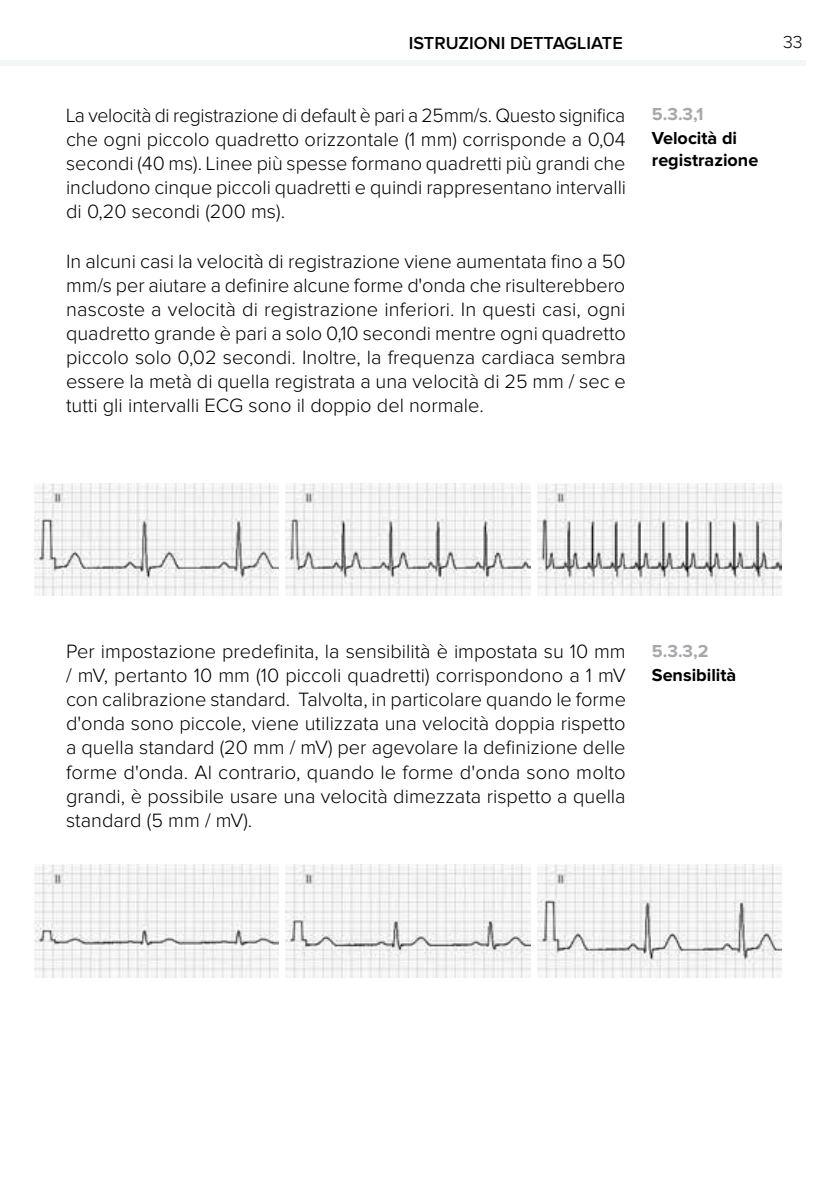
<style>
.page{position:relative;width:840px;height:1191px;background:#fff}
.page>*{position:absolute;margin:0;border:0;box-sizing:border-box;transform-origin:0 0}
.t1{font:300 20px/24px "Proxima Nova";color:#000;text-align:justify}
.t2{font:700 18px/21.6px "Proxima Nova";color:#000}
.t3{font:600 18px "Proxima Nova";color:#000}
.t4{font:700 18px "Proxima Nova";color:#a6a8ab}
.t5{font:300 18px "Proxima Nova";color:#000}
</style>
<div class="page">
<hr style="left:0;top:60px;width:805px;height:4px;background:#f2f6f4">
<hr style="left:0;top:62px;width:805px;height:4px;background:#f2f6f4">
<img style="left:537px;top:483px;width:244px;height:112px">
<img style="left:286px;top:483px;width:244px;height:112px">
<img style="left:34px;top:483px;width:244px;height:112px">
<img style="left:34px;top:865px;width:244px;height:112px">
<img style="left:286px;top:865px;width:244px;height:112px">
<img style="left:537px;top:865px;width:244px;height:112px">
<p class="t3" style="left:408px;top:35px;width:215px">ISTRUZIONI DETTAGLIATE</p>
<p class="t1" style="left:66px;top:104px;width:561px">La velocità di registrazione di default è pari a 25mm/s. Questo significa che ogni piccolo quadretto orizzontale (1 mm) corrisponde a 0,04 secondi (40 ms). Linee più spesse formano quadretti più grandi che includono cinque piccoli quadretti e quindi rappresentano intervalli di 0,20 secondi (200 ms).</p>
<p class="t1" style="left:66px;top:250px;width:561px">In alcuni casi la velocità di registrazione viene aumentata fino a 50 mm/s per aiutare a definire alcune forme d'onda che risulterebbero nascoste a velocità di registrazione inferiori. In questi casi, ogni quadretto grande è pari a solo 0,10 secondi mentre ogni quadretto piccolo solo 0,02 secondi. Inoltre, la frequenza cardiaca sembra essere la metà di quella registrata a una velocità di 25 mm / sec e tutti gli intervalli ECG sono il doppio del normale.</p>
<p class="t4" style="left:651px;top:106px;width:53px">5.3.3,1</p>
<p class="t2" style="left:651px;top:128px;width:108px">Velocità di registrazione</p>
<p class="t5" style="left:782px;top:34px;width:21px">33</p>
<p class="t1" style="left:66px;top:640px;width:561px">Per impostazione predefinita, la sensibilità è impostata su 10 mm / mV, pertanto 10 mm (10 piccoli quadretti) corrispondono a 1 mV con calibrazione standard. Talvolta, in particolare quando le forme d'onda sono piccole, viene utilizzata una velocità doppia rispetto a quella standard (20 mm / mV) per agevolare la definizione delle forme d'onda. Al contrario, quando le forme d'onda sono molto grandi, è possibile usare una velocità dimezzata rispetto a quella standard (5 mm / mV).</p>
<p class="t4" style="left:651px;top:642px;width:58px">5.3.3,2</p>
<p class="t2" style="left:651px;top:665px;width:86px">Sensibilità</p>
</div>
